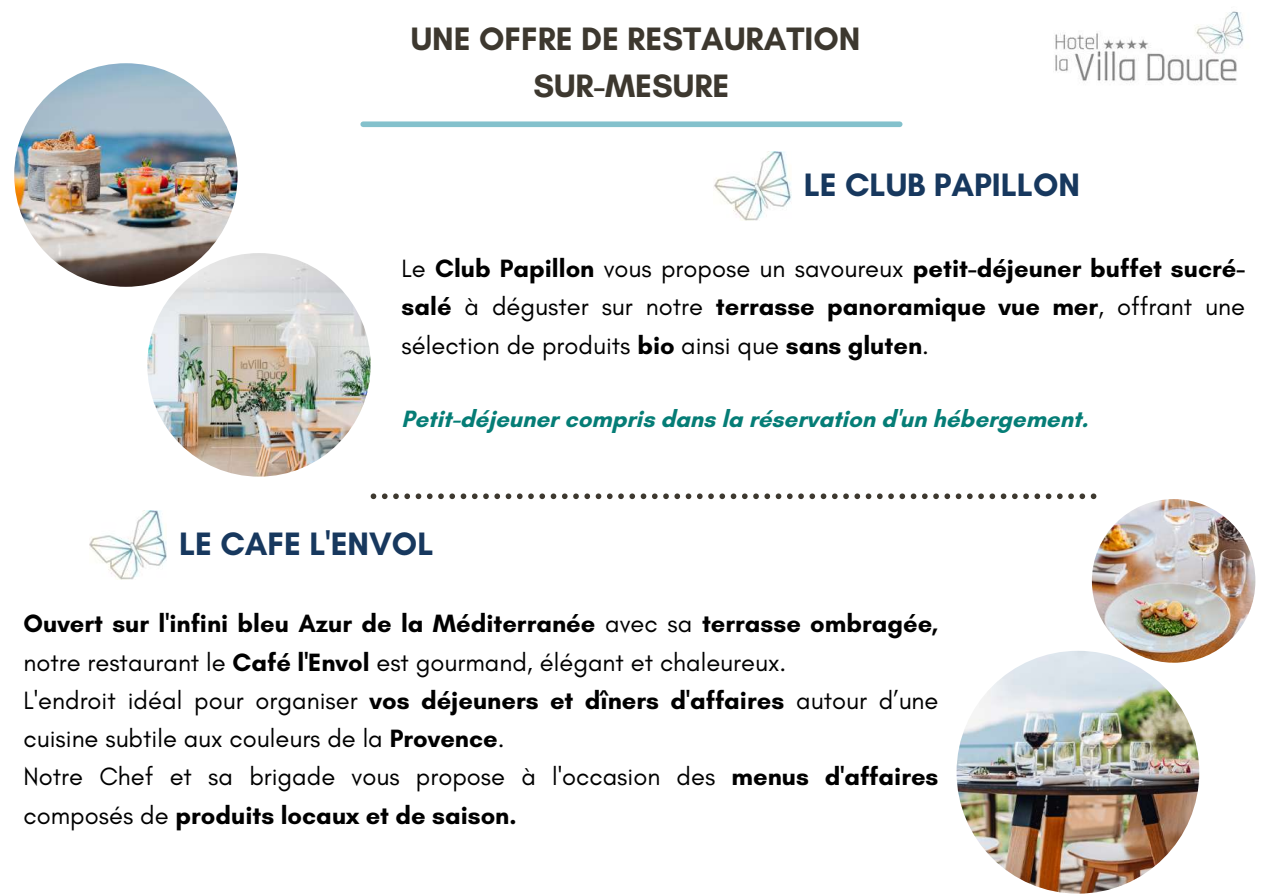
<style>
.page{position:relative;width:1263px;height:894px;background:#fff}
.page>*{position:absolute;margin:0;border:0;box-sizing:border-box;transform-origin:0 0}
.t1{font:700 33px/47.2px "Glacial Indifference";color:#3d382f;text-align:center}
.t2{font:700 33px "Glacial Indifference";color:#17385e}
.t3{font:25.5px/38.2px "Glacial Indifference";color:#000;text-align:justify}
.t4{font:700 24px "Glacial Indifference";color:#057d76}
.s1{font-weight:700}
</style>
<div class="page">
<img style="left:14px;top:63px;width:224px;height:224px;border-radius:50%">
<img style="left:1092px;top:499px;width:163px;height:163px;border-radius:50%">
<img style="left:1055px;top:11px;width:189px;height:72px">
<img style="left:147px;top:253px;width:224px;height:223px;border-radius:50%">
<div style="left:363px;top:121px;width:537px;height:6px;background:#84c1cc"></div>
<img style="left:714px;top:152px;width:77px;height:68px">
<svg style="left:371px;top:493px;width:725px;height:6px"></svg>
<img style="left:89px;top:510px;width:78px;height:69px">
<img style="left:956px;top:650px;width:243px;height:243px;border-radius:50%">
<p class="t1" style="left:411px;top:15px;width:451px">UNE OFFRE DE RESTAURATION<br>SUR-MESURE</p>
<p class="t2" style="left:804px;top:165px;width:278px">LE CLUB PAPILLON</p>
<p class="t3" style="left:402px;top:249px;width:845px">Le <span class="s1">Club Papillon</span> vous propose un savoureux <span class="s1">petit-déjeuner buffet sucré&shy;salé</span> à déguster sur notre <span class="s1">terrasse panoramique vue mer</span>, offrant une sélection de produits <span class="s1">bio</span> ainsi que <span class="s1">sans gluten</span>.</p>
<p class="t4" style="left:402px;top:404px;width:688px">Petit-déjeuner compris dans la réservation d'un hébergement.</p>
<p class="t2" style="left:179px;top:523px;width:256px">LE CAFE L'ENVOL</p>
<p class="t3" style="left:24px;top:604px;width:916px;text-align:left"><span class="s1">Ouvert sur l'infini bleu Azur de la Méditerranée</span> avec sa <span class="s1">terrasse ombragée, </span>notre restaurant le <span class="s1">Café l'Envol</span> est gourmand, élégant et chaleureux.<br>L'endroit idéal pour organiser <span class="s1">vos déjeuners et dîners d'affaires</span> autour d’une cuisine subtile aux couleurs de la <span class="s1">Provence</span>.<br>Notre Chef et sa brigade vous propose à l'occasion des <span class="s1">menus d'affaires </span>composés de <span class="s1">produits locaux et de saison.</span></p>
</div>
